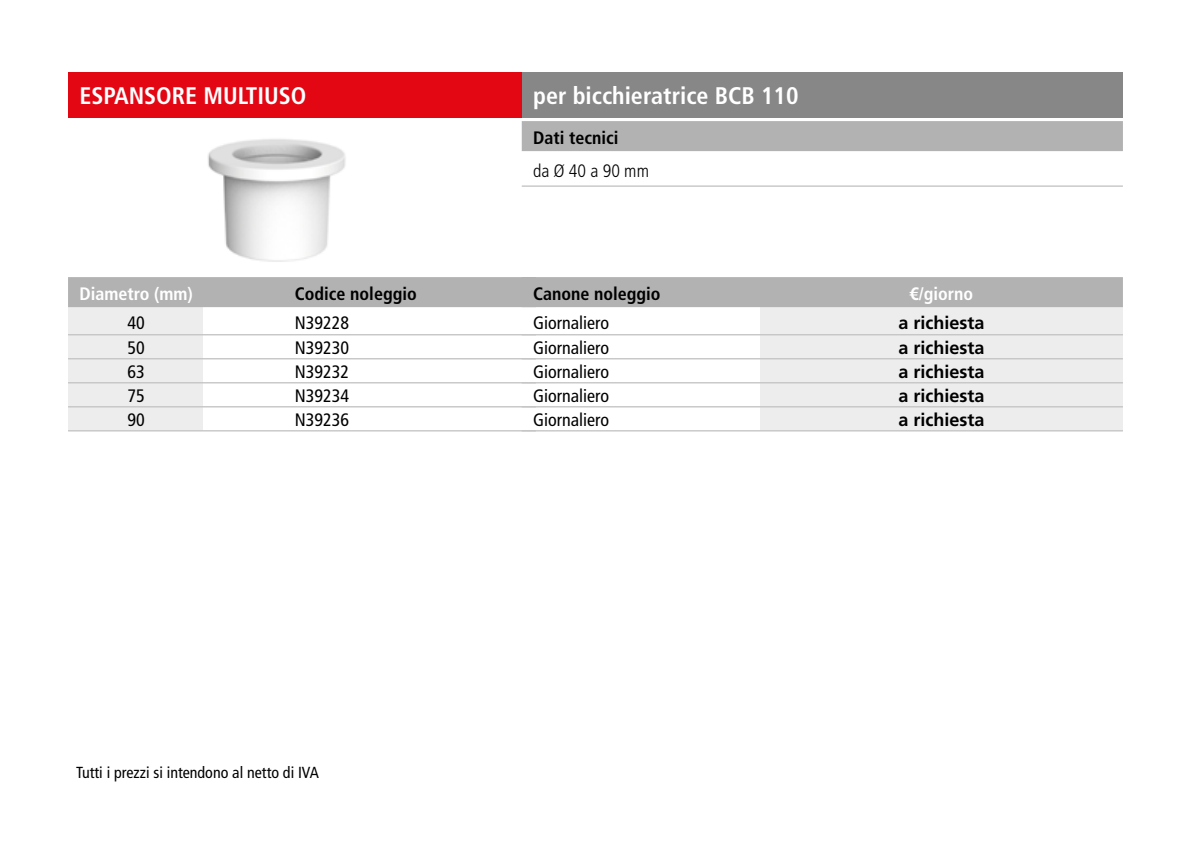
<style>
.page{position:relative;width:1191px;height:851px;background:#fff}
.page>*{position:absolute;margin:0;border:0;box-sizing:border-box;transform-origin:0 0}
.t1{font:700 condensed 24px "Frutiger LT Std";color:#fff}
.t2{font:condensed 18px "Frutiger LT Std";color:#000}
.t3{font:700 18px "Frutiger LT Std";color:#000}
.t4{font:700 condensed 18px "Frutiger LT Std";color:#000}
.t5{font:700 condensed 18px "Frutiger LT Std";color:#fff}
.t6{font:300 condensed 18px "Frutiger LT Std";color:#000}
.t7{font:condensed 16px "Frutiger LT Std";color:#000}
</style>
<div class="page">
<img style="left:157px;top:117px;width:248px;height:145px">
<div style="left:522px;top:72px;width:601px;height:45px;background:#878787"></div>
<div style="left:68px;top:72px;width:454px;height:45px;background:#e30613"></div>
<div style="left:522px;top:121px;width:601px;height:30px;background:#b3b2b2"></div>
<hr style="left:522px;top:185px;width:601px;height:2px;background:#c6c6c6">
<div style="left:68px;top:305px;width:135px;height:126px;background:#ededed"></div>
<div style="left:760px;top:305px;width:363px;height:126px;background:#ededed"></div>
<div style="left:68px;top:277px;width:468px;height:30px;background:#b3b2b2"></div>
<hr style="left:68px;top:334px;width:468px;height:1px;background:#c6c6c6">
<hr style="left:68px;top:358px;width:468px;height:1px;background:#c6c6c6">
<hr style="left:68px;top:382px;width:468px;height:1px;background:#c6c6c6">
<hr style="left:68px;top:406px;width:468px;height:1px;background:#c6c6c6">
<hr style="left:68px;top:430px;width:468px;height:1px;background:#c6c6c6">
<div style="left:522px;top:277px;width:601px;height:30px;background:#b3b2b2"></div>
<hr style="left:522px;top:334px;width:601px;height:1px;background:#c6c6c6">
<hr style="left:522px;top:358px;width:601px;height:1px;background:#c6c6c6">
<hr style="left:522px;top:382px;width:601px;height:1px;background:#c6c6c6">
<hr style="left:522px;top:406px;width:601px;height:1px;background:#c6c6c6">
<hr style="left:522px;top:430px;width:601px;height:1px;background:#c6c6c6">
<h1 class="t1" style="left:79px;top:81px;width:228px">ESPANSORE MULTIUSO</h1>
<h1 class="t1" style="left:533px;top:81px;width:267px">per bicchieratrice BCB 110</h1>
<p class="t4" style="left:533px;top:127px;width:87px">Dati tecnici</p>
<p class="t6" style="left:533px;top:161px;width:117px">da Ø 40 a 90 mm</p>
<p class="t5" style="left:79px;top:283px;width:115px">Diametro (mm)</p>
<p class="t4" style="left:295px;top:283px;width:123px">Codice noleggio</p>
<p class="t2" style="left:127px;top:313px;width:19px">40</p>
<p class="t2" style="left:295px;top:313px;width:56px">N39228</p>
<p class="t2" style="left:127px;top:337px;width:19px">50</p>
<p class="t2" style="left:295px;top:337px;width:56px">N39230</p>
<p class="t2" style="left:127px;top:361px;width:19px">63</p>
<p class="t2" style="left:295px;top:361px;width:56px">N39232</p>
<p class="t2" style="left:127px;top:385px;width:19px">75</p>
<p class="t2" style="left:295px;top:385px;width:56px">N39234</p>
<p class="t2" style="left:127px;top:409px;width:19px">90</p>
<p class="t2" style="left:295px;top:409px;width:56px">N39236</p>
<p class="t4" style="left:533px;top:283px;width:129px">Canone noleggio</p>
<p class="t5" style="left:909px;top:283px;width:65px">€/giorno</p>
<p class="t2" style="left:533px;top:313px;width:78px">Giornaliero</p>
<p class="t3" style="left:898px;top:312px;width:88px">a richiesta</p>
<p class="t2" style="left:533px;top:337px;width:78px">Giornaliero</p>
<p class="t3" style="left:898px;top:336px;width:88px">a richiesta</p>
<p class="t2" style="left:533px;top:361px;width:78px">Giornaliero</p>
<p class="t3" style="left:898px;top:360px;width:88px">a richiesta</p>
<p class="t2" style="left:533px;top:385px;width:78px">Giornaliero</p>
<p class="t3" style="left:898px;top:384px;width:88px">a richiesta</p>
<p class="t2" style="left:533px;top:409px;width:78px">Giornaliero</p>
<p class="t3" style="left:898px;top:408px;width:88px">a richiesta</p>
<p class="t7" style="left:76px;top:762px;width:244px">Tutti i prezzi si intendono al netto di IVA</p>
</div>
